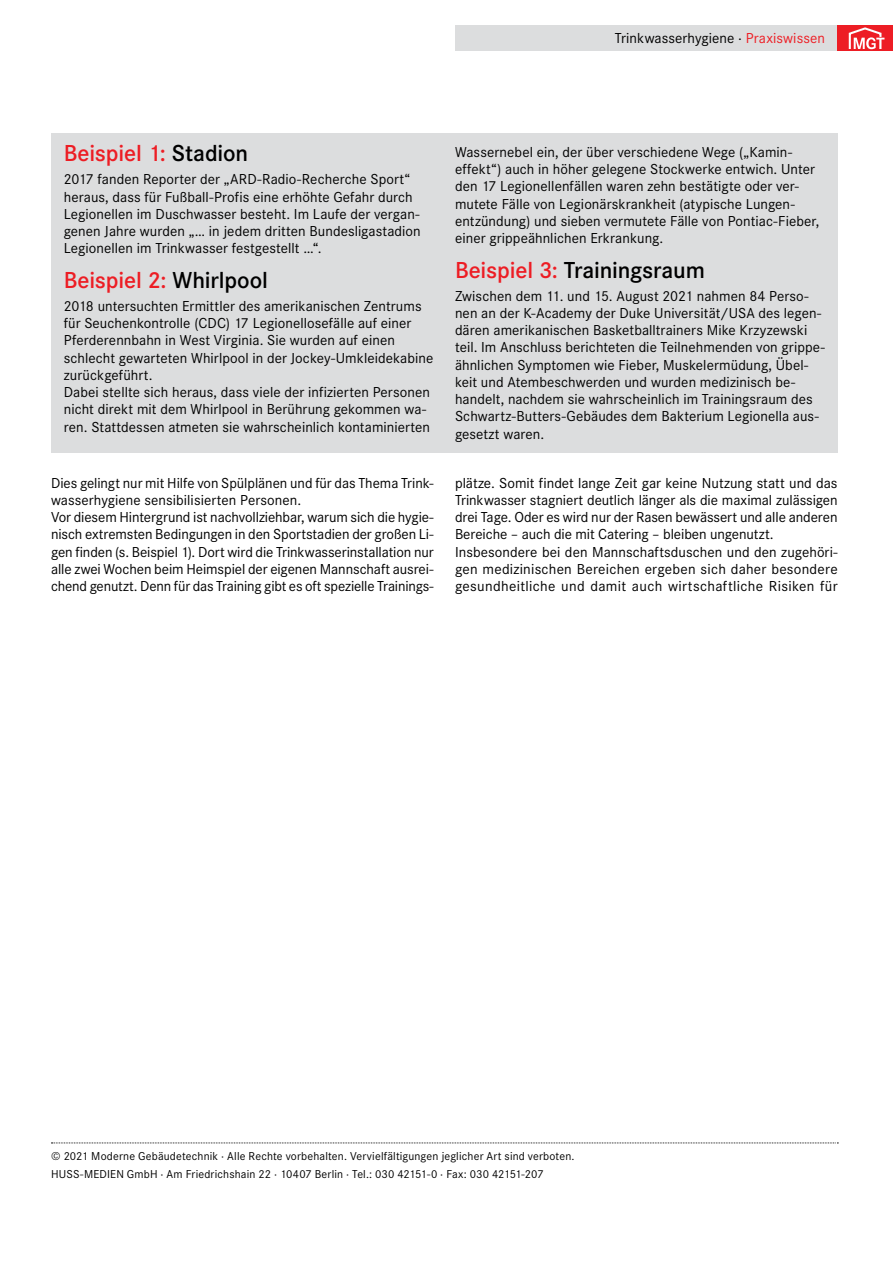
<style>
.page{position:relative;width:893px;height:1263px;background:#fff}
.page>*{position:absolute;margin:0;border:0;box-sizing:border-box;transform-origin:0 0}
.t1{font:600 24px "Corporate S";letter-spacing:-.005em;color:#ed1d24}
.t2{font:600 24px "Corporate S";letter-spacing:-.005em;color:#000}
.t3{font:15px/17.2px "Corporate S";letter-spacing:.005em;color:#000}
.t4{font:11.85px/17.2px "Corporate S";letter-spacing:.015em;color:#000}
.s1{color:#ed1d24}
.s2{color:#000}
</style>
<div class="page">
<div style="left:455px;top:26px;width:383px;height:25px;background:#dcddde"></div>
<div style="left:838px;top:26px;width:55px;height:25px;background:#ed1d24"></div>
<svg style="left:848px;top:27px;width:36px;height:23px"></svg>
<div style="left:51px;top:134px;width:787px;height:319px;background:#dcddde"></div>
<svg style="left:51px;top:1142px;width:787px;height:1px"></svg>
<p class="t3" style="left:615px;top:29px;width:212px">Trinkwasserhygiene · <span class="s1">Praxiswissen</span></p>
<h1 class="t1" style="left:64px;top:137px;width:186px">Beispiel 1: <span class="s2">Stadion</span></h1>
<p class="t3" style="left:64px;top:170px;width:358px">2017 fanden Reporter der „ARD-Radio-Recherche Sport“ heraus, dass für Fußball-Profis eine erhöhte Gefahr durch Legionellen im Duschwasser besteht. Im Laufe der vergan&shy;genen Jahre wurden „… in jedem dritten Bundesligastadion Legionellen im Trinkwasser festgestellt …“.</p>
<h1 class="t1" style="left:64px;top:264px;width:206px">Beispiel 2: <span class="s2">Whirlpool</span></h1>
<p class="t3" style="left:64px;top:297px;width:371px">2018 untersuchten Ermittler des amerikanischen Zentrums für Seuchenkontrolle (CDC) 17 Legionellosefälle auf einer Pferderennbahn in West Virginia. Sie wurden auf einen schlecht gewarteten Whirlpool in der Jockey-Umkleidekabine zurückgeführt.<br>Dabei stellte sich heraus, dass viele der infizierten Personen nicht direkt mit dem Whirlpool in Berührung gekommen wa&shy;ren. Stattdessen atmeten sie wahrscheinlich kontaminierten</p>
<p class="t3" style="left:455px;top:143px;width:366px">Wassernebel ein, der über verschiedene Wege („Kamin&shy;effekt“) auch in höher gelegene Stockwerke entwich. Unter den 17 Legionellenfällen waren zehn bestätigte oder ver&shy;mutete Fälle von Legionärskrankheit (atypische Lungen&shy;entzündung) und sieben vermutete Fälle von Pontiac-Fieber, einer grippeähnlichen Erkrankung.</p>
<h1 class="t2" style="left:455px;top:253px;width:251px"><span class="s1">Beispiel 3:</span> Trainingsraum</h1>
<p class="t3" style="left:455px;top:286px;width:371px">Zwischen dem 11. und 15. August 2021 nahmen 84 Perso&shy;nen an der K-Academy der Duke Universität/USA des legen&shy;dären amerikanischen Basketballtrainers Mike Krzyzewski teil. Im Anschluss berichteten die Teilnehmenden von grippe&shy;ähnlichen Symptomen wie Fieber, Muskelermüdung, Übel&shy;keit und Atembeschwerden und wurden medizinisch be&shy;handelt, nachdem sie wahrscheinlich im Trainingsraum des Schwartz-Butters-Gebäudes dem Bakterium Legionella aus&shy;gesetzt waren.</p>
<p class="t3" style="left:51px;top:473px;width:384px">Dies gelingt nur mit Hilfe von Spülplänen und für das Thema Trink&shy;wasserhygiene sensibilisierten Personen.<br>Vor diesem Hintergrund ist nachvollziehbar, warum sich die hygie&shy;nisch extremsten Bedingungen in den Sportstadien der großen Li&shy;gen finden (s. Beispiel 1). Dort wird die Trinkwasserinstallation nur alle zwei Wochen beim Heimspiel der eigenen Mannschaft ausrei&shy;chend genutzt. Denn für das Training gibt es oft spezielle Trainings-</p>
<p class="t3" style="left:455px;top:473px;width:384px">plätze. Somit findet lange Zeit gar keine Nutzung statt und das Trinkwasser stagniert deutlich länger als die maximal zulässigen drei Tage. Oder es wird nur der Rasen bewässert und alle anderen Bereiche – auch die mit Catering – bleiben ungenutzt.<br>Insbesondere bei den Mannschaftsduschen und den zugehöri&shy;gen medizinischen Bereichen ergeben sich daher besondere gesundheitliche und damit auch wirtschaftliche Risiken für</p>
<p class="t4" style="left:51px;top:1147px;width:525px">© 2021 Moderne Gebäudetechnik · Alle Rechte vorbehalten. Vervielfältigungen jeglicher Art sind verboten.<br>HUSS-MEDIEN GmbH · Am Friedrichshain 22 · 10407 Berlin · Tel.: 030 42151-0 · Fax: 030 42151-207</p>
</div>
